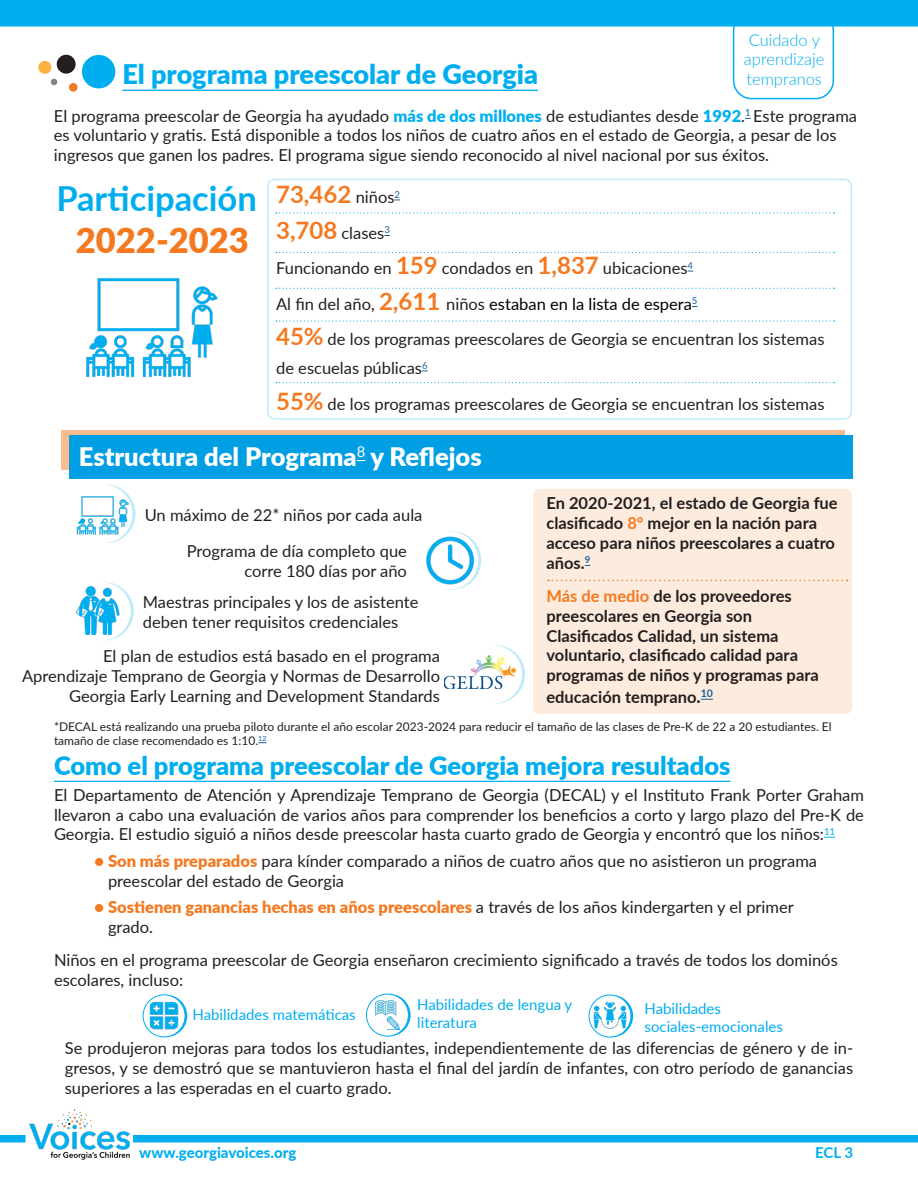
<style>
.page{position:relative;width:918px;height:1188px;background:#fff}
.page>*{position:absolute;margin:0;border:0;box-sizing:border-box;transform-origin:0 0}
.t1{font:700 34.5px "Lato";color:#00aeef}
.t2{font:900 34.5px "Lato";color:#f47921}
.t3{font:900 27px "Lato";color:#00aeef}
.t4{font:900 25.5px "Lato";color:#00aeef}
.Title_section{font:900 25.5px "Lato";color:#fff}
.t5{font:700 24px "Lato";color:#f47921}
.t6{font:16.5px/19.8px "Lato";color:#231f20}
.t7{font:700 16.5px/19.8px "Lato";color:#231f20}
.t8{font:900 16.5px/19.8px "Lato";color:#f47921}
.t9{font:16.5px "Lato";color:#000}
.Public_Health_Information{font:300 16.5px/19.8px "Lato";color:#00aeef}
.t10{font:15px/18px "Lato";color:#00aeef}
.t11{font:800 15px "Lato";color:#00aeef}
.t12{font:700 15px "Lato";color:#00aeef}
.t13{font:12px/14.4px "Lato";color:#231f20}
.s1{font-weight:900;color:#00b0f0}
.s2{font-weight:400;font-size:16.5px;color:#231f20}
.s3{font-weight:700;font-size:24px;color:#f47921}
.s4{color:#231f20}
.s5{color:#f47921}
.s6{font-size:18px}
.s7{font-weight:900;color:#f47921}
.s8{font-weight:400;color:#231f20}
</style>
<div class="page">
<svg style="left:77px;top:485px;width:59px;height:58px"></svg>
<div style="left:74px;top:485px;width:59px;height:58px;background:#fff;border-radius:50%"></div>
<img style="left:76px;top:489px;width:55px;height:53px">
<img style="left:86px;top:278px;width:132px;height:100px">
<div style="left:0;top:1135px;width:26px;height:7px;background:#00aeef"></div>
<div style="left:133px;top:1135px;width:785px;height:7px;background:#00aeef"></div>
<img style="left:29px;top:1109px;width:101px;height:51px">
<svg style="left:145px;top:995px;width:42px;height:42px"></svg>
<svg style="left:143px;top:995px;width:42px;height:42px"></svg>
<div style="left:143px;top:995px;width:42px;height:42px;border:1px solid #00aeef;border-radius:50%"></div>
<svg style="left:369px;top:994px;width:42px;height:42px"></svg>
<svg style="left:366px;top:994px;width:42px;height:42px"></svg>
<div style="left:366px;top:994px;width:43px;height:42px;border:1px solid #00aeef;border-radius:50%"></div>
<svg style="left:591px;top:995px;width:42px;height:42px"></svg>
<svg style="left:589px;top:995px;width:42px;height:42px"></svg>
<div style="left:589px;top:995px;width:42px;height:42px;border:1px solid #00aeef;border-radius:50%"></div>
<div style="left:267px;top:179px;width:585px;height:241px;border:2px solid #00aeef;border-radius:7px"></div>
<svg style="left:276px;top:212px;width:559px;height:1px"></svg>
<svg style="left:276px;top:252px;width:559px;height:1px"></svg>
<svg style="left:276px;top:288px;width:559px;height:1px"></svg>
<svg style="left:276px;top:321px;width:559px;height:1px"></svg>
<svg style="left:276px;top:382px;width:559px;height:1px"></svg>
<div style="left:61px;top:430px;width:784px;height:39px;background:#f9bc90"></div>
<div style="left:69px;top:435px;width:784px;height:44px;background:#009fe3"></div>
<svg style="left:423px;top:531px;width:58px;height:59px"></svg>
<div style="left:420px;top:531px;width:58px;height:59px;background:#fff;border-radius:50%"></div>
<img style="left:426px;top:534px;width:51px;height:54px">
<svg style="left:76px;top:582px;width:58px;height:58px"></svg>
<div style="left:73px;top:582px;width:58px;height:58px;background:#fff;border-radius:50%"></div>
<img style="left:75px;top:586px;width:47px;height:48px">
<svg style="left:467px;top:645px;width:58px;height:58px"></svg>
<div style="left:464px;top:645px;width:58px;height:58px;background:#fff;border-radius:50%"></div>
<img style="left:444px;top:655px;width:71px;height:34px">
<div style="left:533px;top:489px;width:319px;height:225px;background:#fdebdd;border-radius:7px"></div>
<svg style="left:701px;top:699px;width:12px;height:1px"></svg>
<svg style="left:548px;top:580px;width:300px;height:1px"></svg>
<hr style="left:54px;top:781px;width:677px;height:1px;background:#00aeef">
<img style="left:150px;top:1001px;width:29px;height:28px">
<img style="left:373px;top:1001px;width:29px;height:28px">
<img style="left:592px;top:997px;width:36px;height:36px">
<div style="left:82px;top:55px;width:33px;height:33px;background:#00aeef;border-radius:50%"></div>
<div style="left:57px;top:55px;width:19px;height:19px;background:#231f20;border-radius:50%"></div>
<div style="left:38px;top:61px;width:13px;height:13px;background:#fbb03f;border-radius:50%"></div>
<div style="left:69px;top:83px;width:9px;height:9px;background:#f47921;border-radius:50%"></div>
<svg style="left:51px;top:79px;width:6px;height:6px"></svg>
<hr style="left:122px;top:90px;width:416px;height:1px;background:#00aeef">
<div style="left:0;top:0;width:918px;height:27px;background:#00aeef"></div>
<div style="left:733px;top:12px;width:101px;height:87px;border:2px solid #00aeef;border-radius:18px"></div>
<p class="t3" style="left:122px;top:54px;width:417px">El programa preescolar de Georgia</p>
<p class="Public_Health_Information" style="left:744px;top:29px;width:82px">Cuidado y aprendizaje tempranos</p>
<p class="t6" style="left:54px;top:105px;width:805px">El programa preescolar de Georgia ha ayudado <span class="s1">más de dos millones</span> de estudiantes desde <span class="s1">1992</span>.<sup>1</sup> Este programa es voluntario y gratis. Está disponible a todos los niños de cuatro años en el estado de Georgia, a pesar de los ingresos que ganen los padres. El programa sigue siendo reconocido al nivel nacional por sus éxitos.</p>
<p class="t1" style="left:56px;top:174px;width:202px">Participación</p>
<p class="t2" style="left:76px;top:214px;width:174px">2022-2023</p>
<p class="t5" style="left:276px;top:177px;width:126px">73,462 <span class="s2">niños</span><sup>2</sup></p>
<p class="t6" style="left:276px;top:222px;width:115px"><span class="s3">3,708</span> clases<sup>3</sup></p>
<p class="t6" style="left:276px;top:258px;width:419px">Funcionando en <span class="s3">159</span> condados en <span class="s3">1,837</span> ubicaciones<sup>4</sup></p>
<p class="t9" style="left:276px;top:292px;width:423px"><span class="s4">Al fin del año,</span> <span class="s3">2,611</span> <span class="s4">niños</span> estaban en la lista de espera<sup>5</sup></p>
<p class="t6" style="left:276px;top:324px;width:550px;line-height:28.8px"><span class="s3">45%</span> de los programas preescolares de Georgia se encuentran los sistemas de escuelas públicas<sup>6</sup></p>
<p class="t6" style="left:276px;top:393px;width:550px"><span class="s3">55%</span> de los programas preescolares de Georgia se encuentran los sistemas</p>
<p class="Title_section" style="left:79px;top:437px;width:404px">Estructura del Programa<sup>8</sup> y Reflejos</p>
<p class="t6" style="left:145px;top:504px;width:279px">Un máximo de 22* niños por cada aula</p>
<p class="t6" style="left:187px;top:541px;width:222px">Programa de día completo que</p>
<p class="t6" style="left:244px;top:560px;width:164px">corre 180 días por año</p>
<p class="t6" style="left:143px;top:591px;width:277px">Maestras principales y los de asistente deben tener requisitos credenciales</p>
<p class="t6" style="left:22px;top:646px;width:419px;text-align:right">El plan de estudios está basado en el programa<br>Aprendizaje Temprano de Georgia y Normas de Desarrollo<br>Georgia Early Learning and Development Standards</p>
<p class="t7" style="left:546px;top:493px;width:293px">En 2020-2021, el estado de Georgia fue clasificado <span class="s5">8º</span> mejor en la nación para acceso para niños preescolares a cuatro años.<sup>9</sup></p>
<p class="t7" style="left:546px;top:585px;width:274px"><span class="s5">Más de medio</span> de los proveedores preescolares en Georgia son Clasificados Calidad, un sistema voluntario, clasificado calidad para programas de niños y programas para</p>
<p class="t7" style="left:546px;top:686px;width:168px">educación temprano<span class="s6">.</span><sup>10</sup></p>
<p class="t13" style="left:54px;top:719px;width:779px">*DECAL está realizando una prueba piloto durante el año escolar 2023-2024 para reducir el tamaño de las clases de Pre-K de 22 a 20 estudiantes. El tamaño de clase recomendado es 1:10.<sup>12</sup></p>
<p class="t4" style="left:54px;top:747px;width:678px">Como el programa preescolar de Georgia mejora resultados</p>
<p class="t6" style="left:54px;top:784px;width:811px;text-align:justify">El Departamento de Atención y Aprendizaje Temprano de Georgia (DECAL) y el Instituto Frank Porter Graham llevaron a cabo una evaluación de varios años para comprender los beneficios a corto y largo plazo del Pre-K de Georgia. El estudio siguió a niños desde preescolar hasta cuarto grado de Georgia y encontró que los niños:<sup>11</sup></p>
<p class="t6" style="left:108px;top:850px;width:711px;text-indent:-14px"><span class="s7">• Son más preparados</span> para kínder comparado a niños de cuatro años que no asistieron un programa preescolar del estado de Georgia</p>
<p class="t8" style="left:108px;top:897px;width:687px;text-indent:-14px">• Sostienen ganancias hechas en años preescolares <span class="s8">a través de los años kindergarten y el primer grado.</span></p>
<p class="t6" style="left:54px;top:949px;width:785px">Niños en el programa preescolar de Georgia enseñaron crecimiento significado a través de todos los dominós escolares, incluso:</p>
<p class="t10" style="left:192px;top:1005px;width:165px">Habilidades matemáticas</p>
<p class="t10" style="left:417px;top:995px;width:157px">Habilidades de lengua y literatura</p>
<p class="t6" style="left:65px;top:1037px;width:790px;text-align:justify">Se produjeron mejoras para todos los estudiantes, independientemente de las diferencias de género y de in&shy;gresos, y se demostró que se mantuvieron hasta el final del jardín de infantes, con otro período de ganancias superiores a las esperadas en el cuarto grado.</p>
<p class="t10" style="left:645px;top:998px;width:78px">Habilidades</p>
<p class="t10" style="left:645px;top:1016px;width:140px">sociales-emocionales</p>
<p class="t11" style="left:139px;top:1141px;width:159px">www.georgiavoices.org</p>
<p class="t12" style="left:815px;top:1141px;width:39px">ECL 3</p>
</div>
